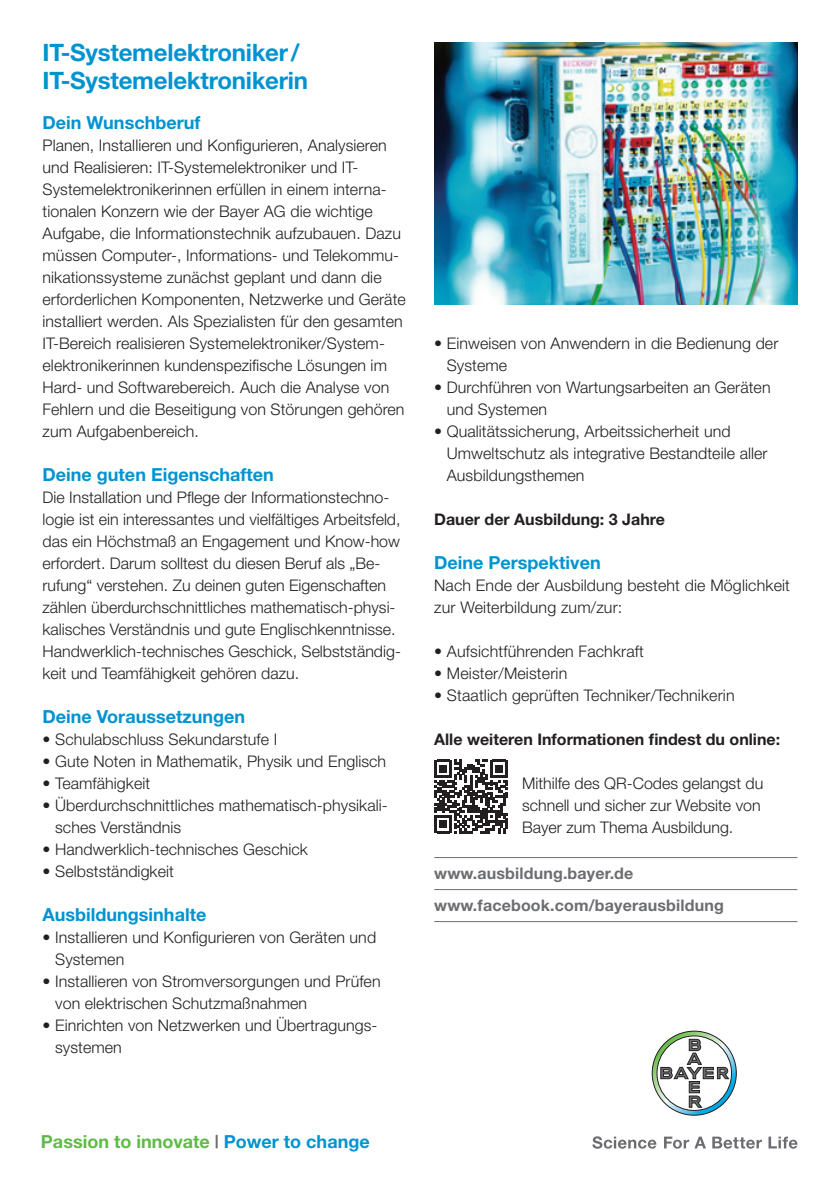
<style>
.page{position:relative;width:840px;height:1191px;background:#fff}
.page>*{position:absolute;margin:0;border:0;box-sizing:border-box;transform-origin:0 0}
.t1{font:700 24px/28px "Helvetica Neue";letter-spacing:-.01em;color:#0093d0}
.t2{font:700 18px "Helvetica Neue";color:#0093d0}
.t3{font:700 18px "Helvetica Neue";color:#60bb46}
.t4{font:300 16px/22px "Helvetica Neue";letter-spacing:.005em;color:#231f20}
.t5{font:700 16px "Helvetica Neue";color:#231f20}
.t6{font:700 16px/32px "Helvetica Neue";letter-spacing:.01em;color:#6c6d70}
.s1{color:#6c6d70}
.s2{color:#0093d0}
</style>
<div class="page">
<hr style="left:434px;top:857px;width:363px;height:1px;background:#6c6d70">
<hr style="left:434px;top:889px;width:363px;height:1px;background:#6c6d70">
<hr style="left:434px;top:921px;width:363px;height:1px;background:#6c6d70">
<svg style="left:434px;top:759px;width:73px;height:74px"></svg>
<img style="left:434px;top:43px;width:363px;height:261px">
<svg style="left:651px;top:1031px;width:85px;height:84px"></svg>
<svg style="left:592px;top:1136px;width:64px;height:12px"></svg>
<svg style="left:664px;top:1136px;width:24px;height:12px"></svg>
<svg style="left:694px;top:1136px;width:11px;height:12px"></svg>
<svg style="left:712px;top:1136px;width:49px;height:12px"></svg>
<svg style="left:768px;top:1136px;width:29px;height:12px"></svg>
<h1 class="t1" style="left:43px;top:38px;width:267px">IT-Systemelektroniker/<br>IT-Systemelektronikerin</h1>
<p class="t2" style="left:43px;top:111px;width:159px">Dein Wunschberuf</p>
<p class="t4" style="left:43px;top:134px;width:364px">Planen, Installieren und Konfigurieren, Analysieren und Realisieren: IT-Systemelektroniker und IT-Systemelektronikerinnen erfüllen in einem interna&shy;tionalen Konzern wie der Bayer AG die wichtige Aufgabe, die Informationstechnik aufzubauen. Dazu müssen Computer-, Informations- und Telekommu&shy;nikationssysteme zunächst geplant und dann die erforderlichen Komponenten, Netzwerke und Geräte installiert werden. Als Spezialisten für den gesamten IT-Bereich realisieren Systemelektroniker/System&shy;elektronikerinnen kundenspezifische Lösungen im Hard- und Softwarebereich. Auch die Analyse von Fehlern und die Beseitigung von Störungen gehören zum Aufgabenbereich.</p>
<p class="t2" style="left:43px;top:463px;width:232px">Deine guten Eigenschaften</p>
<p class="t4" style="left:43px;top:486px;width:359px">Die Installation und Pflege der Informationstechno&shy;logie ist ein interessantes und vielfältiges Arbeitsfeld, das ein Höchstmaß an Engagement und Know-how erfordert. Darum solltest du diesen Beruf als „Be&shy;rufung“ verstehen. Zu deinen guten Eigenschaften zählen überdurchschnittliches mathematisch-physi&shy;kalisches Verständnis und gute Englischkenntnisse.<br>Handwerklich-technisches Geschick, Selbstständig&shy;keit und Teamfähigkeit gehören dazu.</p>
<p class="t2" style="left:43px;top:705px;width:204px">Deine Voraussetzungen</p>
<p class="t4" style="left:43px;top:728px;width:236px">• Schulabschluss Sekundarstufe I</p>
<p class="t4" style="left:43px;top:750px;width:345px">• Gute Noten in Mathematik, Physik und Englisch</p>
<p class="t4" style="left:43px;top:772px;width:109px">• Teamfähigkeit</p>
<p class="t4" style="left:55px;top:794px;width:334px;text-indent:-13px">• Überdurchschnittliches mathematisch-physikali&shy;sches Verständnis</p>
<p class="t4" style="left:43px;top:838px;width:266px">• Handwerklich-technisches Geschick</p>
<p class="t4" style="left:43px;top:860px;width:133px">• Selbstständigkeit</p>
<p class="t2" style="left:43px;top:903px;width:165px">Ausbildungsinhalte</p>
<p class="t4" style="left:55px;top:926px;width:322px;text-indent:-13px">• Installieren und Konfigurieren von Geräten und<br>Systemen</p>
<p class="t4" style="left:55px;top:970px;width:327px;text-indent:-13px">• Installieren von Stromversorgungen und Prüfen von elektrischen Schutzmaßnahmen</p>
<p class="t4" style="left:55px;top:1014px;width:322px;text-indent:-13px">• Einrichten von Netzwerken und Übertragungs&shy;systemen</p>
<p class="t4" style="left:446px;top:332px;width:333px;text-indent:-13px">• Einweisen von Anwendern in die Bedienung der<br>Systeme</p>
<p class="t4" style="left:446px;top:376px;width:325px;text-indent:-13px">• Durchführen von Wartungsarbeiten an Geräten und Systemen</p>
<p class="t4" style="left:446px;top:420px;width:322px;text-indent:-13px">• Qualitätssicherung, Arbeitssicherheit und<br>Umweltschutz als integrative Bestandteile aller<br>Ausbildungsthemen</p>
<p class="t5" style="left:434px;top:509px;width:232px">Dauer der Ausbildung: 3 Jahre</p>
<p class="t2" style="left:434px;top:551px;width:168px">Deine Perspektiven</p>
<p class="t4" style="left:434px;top:574px;width:357px">Nach Ende der Ausbildung besteht die Möglichkeit zur Weiterbildung zum/zur:</p>
<p class="t4" style="left:434px;top:640px;width:211px">• Aufsichtführenden Fachkraft</p>
<p class="t4" style="left:434px;top:662px;width:134px">• Meister/Meisterin</p>
<p class="t4" style="left:434px;top:684px;width:302px">• Staatlich geprüften Techniker/Technikerin</p>
<p class="t5" style="left:434px;top:729px;width:347px">Alle weiteren Informationen findest du online:</p>
<p class="t4" style="left:522px;top:772px;width:242px">Mithilfe des QR-Codes gelangst du schnell und sicher zur Website von<br>Bayer zum Thema Ausbildung.</p>
<p class="t6" style="left:434px;top:857px;width:291px">www.ausbildung.bayer.de www.facebook.com/bayerausbildung</p>
<p class="t3" style="left:41px;top:1130px;width:330px">Passion to innovate <span class="s1">|</span> <span class="s2">Power to change</span></p>
</div>
